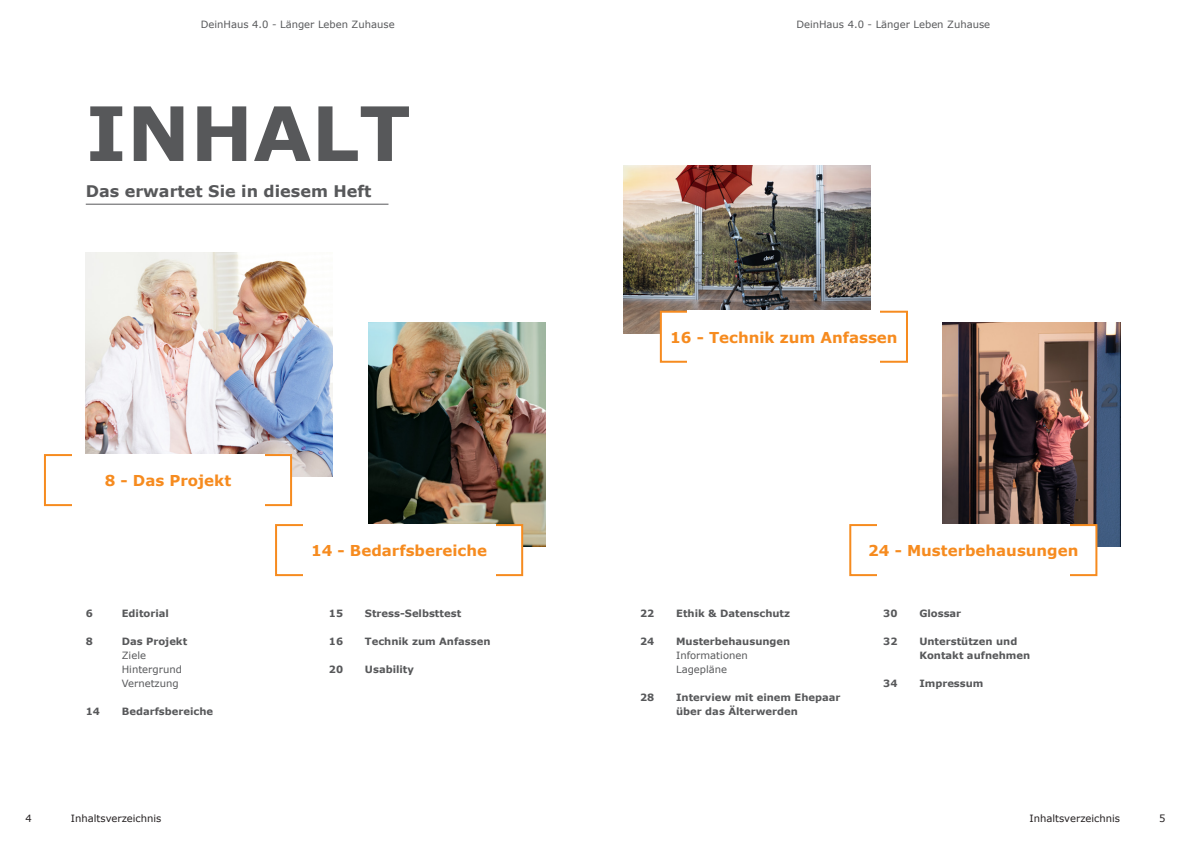
<style>
.page{position:relative;width:1191px;height:842px;background:#fff}
.page>*{position:absolute;margin:0;border:0;box-sizing:border-box;transform-origin:0 0}
.t1{font:700 75.1px "Verdana";color:#57585a}
.t2{font:700 16px "Verdana";color:#57585a}
.t3{font:700 15px "Verdana";color:#f68b1f}
.t4{font:700 10px/14px "Verdana";color:#57585a}
.t5{font:10px/14px "Verdana";color:#57585a}
.t6{font:10px "Verdana";color:#231f20}
</style>
<div class="page">
<img style="left:368px;top:323px;width:178px;height:224px">
<img style="left:86px;top:253px;width:246px;height:224px">
<img style="left:623px;top:165px;width:247px;height:168px">
<div style="left:44px;top:454px;width:248px;height:52px;background:#fff;border:2px solid #f68b1f"></div>
<div style="left:660px;top:311px;width:248px;height:52px;background:#fff;border:2px solid #f68b1f"></div>
<div style="left:72px;top:454px;width:192px;height:57px;background:#fff"></div>
<div style="left:687px;top:311px;width:193px;height:57px;background:#fff"></div>
<img style="left:942px;top:323px;width:178px;height:224px">
<div style="left:849px;top:524px;width:248px;height:52px;background:#fff;border:2px solid #f68b1f"></div>
<div style="left:877px;top:524px;width:192px;height:57px;background:#fff"></div>
<div style="left:275px;top:524px;width:248px;height:52px;background:#fff;border:2px solid #f68b1f"></div>
<div style="left:303px;top:524px;width:192px;height:57px;background:#fff"></div>
<hr style="left:86px;top:204px;width:302px;height:1px;background:#57585a">
<p class="t5" style="left:201px;top:17px;width:195px">DeinHaus 4.0 - Länger Leben Zuhause</p>
<p class="t5" style="left:796px;top:17px;width:195px">DeinHaus 4.0 - Länger Leben Zuhause</p>
<h1 class="t1" style="left:86px;top:80px;width:326px">INHALT</h1>
<h2 class="t2" style="left:86px;top:180px;width:287px">Das erwartet Sie in diesem Heft</h2>
<h3 class="t3" style="left:105px;top:470px;width:128px">8 - Das Projekt</h3>
<h3 class="t3" style="left:670px;top:326px;width:229px">16 - Technik zum Anfassen</h3>
<p class="t4" style="left:86px;top:606px;width:9px">6</p>
<p class="t4" style="left:122px;top:606px;width:49px">Editorial</p>
<p class="t4" style="left:86px;top:634px;width:9px">8</p>
<p class="t4" style="left:122px;top:634px;width:67px">Das Projekt</p>
<p class="t5" style="left:122px;top:648px;width:62px">Ziele<br>Hintergrund<br>Vernetzung</p>
<p class="t4" style="left:86px;top:704px;width:16px">14</p>
<p class="t4" style="left:122px;top:704px;width:93px">Bedarfsbereiche</p>
<h3 class="t3" style="left:311px;top:540px;width:177px">14 - Bedarfsbereiche</h3>
<h3 class="t3" style="left:868px;top:540px;width:212px">24 - Musterbehausungen</h3>
<p class="t4" style="left:329px;top:606px;width:16px">15</p>
<p class="t4" style="left:365px;top:606px;width:98px">Stress-Selbsttest</p>
<p class="t4" style="left:329px;top:634px;width:16px">16</p>
<p class="t4" style="left:365px;top:634px;width:127px">Technik zum Anfassen</p>
<p class="t4" style="left:329px;top:662px;width:16px">20</p>
<p class="t4" style="left:365px;top:662px;width:51px">Usability</p>
<p class="t4" style="left:640px;top:606px;width:16px">22</p>
<p class="t4" style="left:676px;top:606px;width:115px">Ethik &amp; Datenschutz</p>
<p class="t4" style="left:640px;top:634px;width:16px">24</p>
<p class="t4" style="left:676px;top:634px;width:116px">Musterbehausungen</p>
<p class="t5" style="left:676px;top:648px;width:73px">Informationen<br>Lagepläne</p>
<p class="t4" style="left:640px;top:690px;width:16px">28</p>
<p class="t4" style="left:676px;top:690px;width:166px">Interview mit einem Ehepaar über das Älterwerden</p>
<p class="t4" style="left:883px;top:606px;width:16px">30</p>
<p class="t4" style="left:919px;top:606px;width:43px">Glossar</p>
<p class="t4" style="left:883px;top:634px;width:16px">32</p>
<p class="t4" style="left:919px;top:634px;width:112px">Unterstützen und<br>Kontakt aufnehmen</p>
<p class="t4" style="left:883px;top:676px;width:16px">34</p>
<p class="t4" style="left:919px;top:676px;width:66px">Impressum</p>
<p class="t6" style="left:26px;top:811px;width:8px">4</p>
<p class="t6" style="left:71px;top:811px;width:92px">Inhaltsverzeichnis</p>
<p class="t6" style="left:1029px;top:811px;width:92px">Inhaltsverzeichnis</p>
<p class="t6" style="left:1159px;top:811px;width:8px">5</p>
</div>
